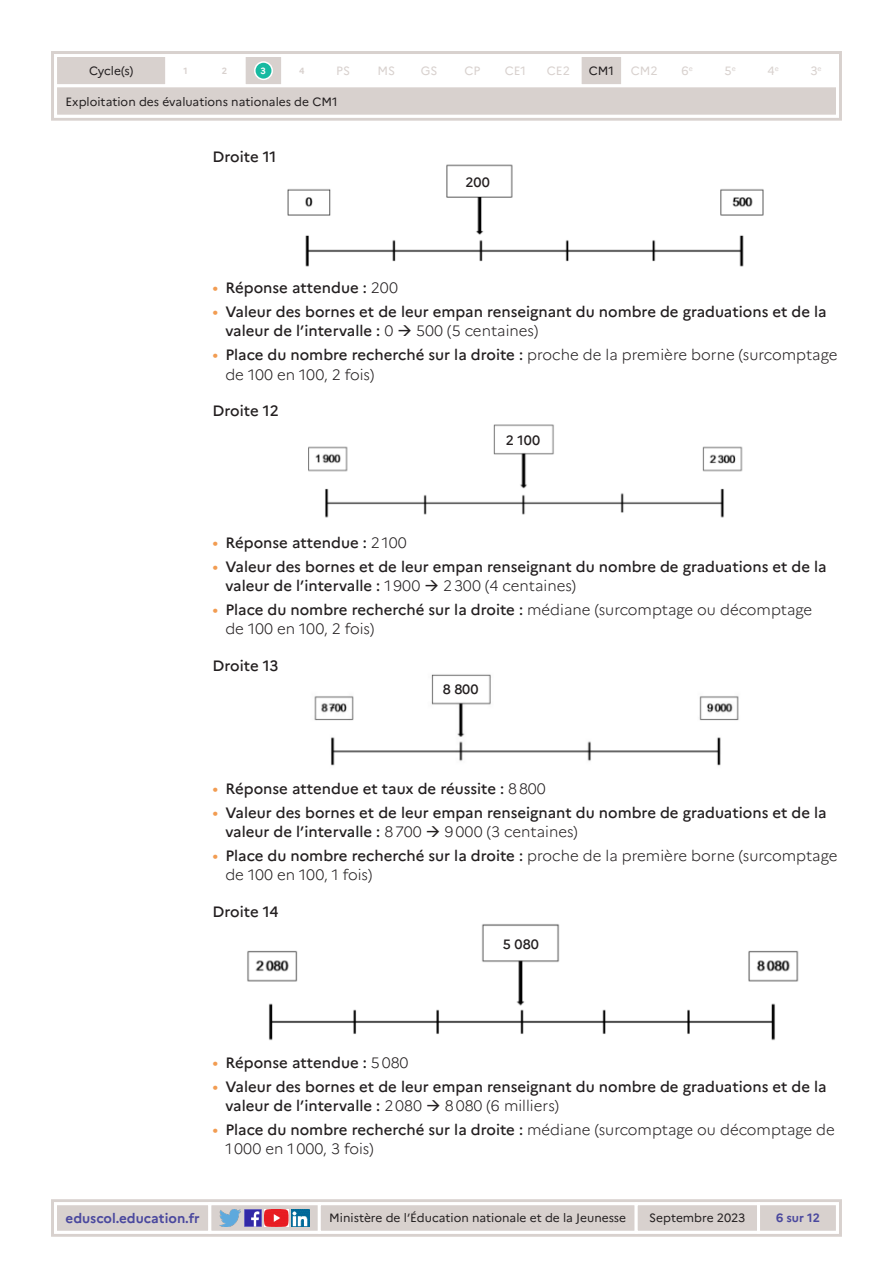
<style>
.page{position:relative;width:893px;height:1263px;background:#fff}
.page>*{position:absolute;margin:0;border:0;box-sizing:border-box;transform-origin:0 0}
.Texte_courant{font:500 15px/19.5px "Marianne";color:#231f20}
.t1{font:300 15px/19.5px "Marianne";color:#231f20}
.t2{font:700 13.5px "Marianne";color:#4a489e}
.Texte_courant-2{font:500 13.5px "Marianne";letter-spacing:.005em;color:#231f20}
.t3{font:12px "Marianne";color:#231f20}
.t4{font:12px "Marianne";color:#d8d1ce}
.t5{font:700 12px "Marianne";color:#4a489e}
.t6{font:700 9px "Marianne";color:#d8d1ce}
.t7{font:700 9px "Marianne";color:#fff}
.t8{font:7.05px "Marianne";color:#d8d1ce}
.s1{font-weight:400;font-size:16.5px;color:#f29c52}
.s2{font-weight:300}
.s3{font-weight:500}
</style>
<div class="page">
<div style="left:51px;top:1199px;width:791px;height:38px;border:3px solid #d8d1ce"></div>
<svg style="left:52px;top:1201px;width:788px;height:34px"></svg>
<div style="left:51px;top:51px;width:791px;height:70px;border:3px solid #d8d1ce"></div>
<svg style="left:53px;top:53px;width:787px;height:66px"></svg>
<img style="left:287px;top:164px;width:477px;height:103px">
<img style="left:308px;top:424px;width:435px;height:94px">
<img style="left:314px;top:674px;width:425px;height:92px">
<img style="left:247px;top:924px;width:552px;height:117px">
<p class="t3" style="left:89px;top:64px;width:46px">Cycle(s)</p>
<p class="t6" style="left:184px;top:65px;width:6px">1</p>
<p class="t4" style="left:336px;top:64px;width:15px">PS</p>
<p class="t4" style="left:377px;top:64px;width:19px">MS</p>
<p class="t4" style="left:421px;top:64px;width:18px">GS</p>
<p class="t4" style="left:464px;top:64px;width:17px">CP</p>
<p class="t4" style="left:505px;top:64px;width:23px">CE1</p>
<p class="t3" style="left:589px;top:64px;width:27px">CM1</p>
<p class="t4" style="left:725px;top:64px;width:9px">5</p>
<p class="t4" style="left:681px;top:64px;width:13px">6<sup>e</sup></p>
<p class="t4" style="left:810px;top:64px;width:13px">3<sup>e</sup></p>
<p class="t4" style="left:547px;top:64px;width:25px">CE2</p>
<p class="t8" style="left:775px;top:64px;width:6px">e</p>
<p class="t4" style="left:631px;top:64px;width:28px">CM2</p>
<p class="t8" style="left:732px;top:64px;width:6px">e</p>
<p class="t4" style="left:767px;top:64px;width:9px">4</p>
<p class="t6" style="left:222px;top:65px;width:7px">2</p>
<p class="t7" style="left:260px;top:65px;width:7px">3</p>
<p class="t6" style="left:299px;top:65px;width:7px">4</p>
<p class="t3" style="left:66px;top:94px;width:274px">Exploitation des évaluations nationales de CM1</p>
<p class="Texte_courant" style="left:213px;top:147px;width:65px">Droite 11</p>
<p class="Texte_courant-2" style="left:466px;top:174px;width:26px">200</p>
<p class="Texte_courant" style="left:213px;top:278px;width:187px"><span class="s1">•</span> Réponse attendue : <span class="s2">200</span></p>
<p class="Texte_courant" style="left:225px;top:302px;width:603px;text-indent:-13px"><span class="s1">•</span> Valeur des bornes et de leur empan renseignant du nombre de graduations et de la valeur de l’intervalle : <span class="s2">0</span> → <span class="s2">500 (5 centaines)</span></p>
<p class="t1" style="left:225px;top:345px;width:614px;text-indent:-13px"><span class="s1">•</span> <span class="s3">Place du nombre recherché sur la droite :</span> proche de la première borne (surcomptage de 100 en 100, 2 fois)</p>
<p class="Texte_courant" style="left:213px;top:401px;width:68px">Droite 12</p>
<p class="Texte_courant-2" style="left:506px;top:432px;width:36px">2 100</p>
<p class="Texte_courant" style="left:213px;top:533px;width:196px"><span class="s1">•</span> Réponse attendue : <span class="s2">2100</span></p>
<p class="Texte_courant" style="left:225px;top:556px;width:603px;text-indent:-13px"><span class="s1">•</span> Valeur des bornes et de leur empan renseignant du nombre de graduations et de la valeur de l’intervalle : <span class="s2">1900</span> → <span class="s2">2300 (4 centaines)</span></p>
<p class="t1" style="left:225px;top:600px;width:588px;text-indent:-13px"><span class="s1">•</span> <span class="s3">Place du nombre recherché sur la droite :</span> médiane (surcomptage ou décomptage de 100 en 100, 2 fois)</p>
<p class="Texte_courant" style="left:213px;top:656px;width:67px">Droite 13</p>
<p class="Texte_courant-2" style="left:443px;top:681px;width:37px">8 800</p>
<p class="Texte_courant" style="left:213px;top:779px;width:335px"><span class="s1">•</span> Réponse attendue et taux de réussite : <span class="s2">8800</span></p>
<p class="Texte_courant" style="left:225px;top:802px;width:603px;text-indent:-13px"><span class="s1">•</span> Valeur des bornes et de leur empan renseignant du nombre de graduations et de la valeur de l’intervalle : <span class="s2">8700</span> → <span class="s2">9000 (3 centaines)</span></p>
<p class="t1" style="left:225px;top:846px;width:614px;text-indent:-13px"><span class="s1">•</span> <span class="s3">Place du nombre recherché sur la droite :</span> proche de la première borne (surcomptage de 100 en 100, 1 fois)</p>
<p class="Texte_courant" style="left:213px;top:902px;width:67px">Droite 14</p>
<p class="Texte_courant-2" style="left:503px;top:936px;width:37px">5 080</p>
<p class="Texte_courant" style="left:213px;top:1053px;width:197px"><span class="s1">•</span> Réponse attendue : <span class="s2">5080</span></p>
<p class="Texte_courant" style="left:225px;top:1076px;width:603px;text-indent:-13px"><span class="s1">•</span> Valeur des bornes et de leur empan renseignant du nombre de graduations et de la valeur de l’intervalle : <span class="s2">2080</span> → <span class="s2">8080 (6 milliers)</span></p>
<p class="t1" style="left:225px;top:1120px;width:611px;text-indent:-13px"><span class="s1">•</span> <span class="s3">Place du nombre recherché sur la droite :</span> médiane (surcomptage ou décomptage de<br>1000 en 1000, 3 fois)</p>
<p class="t2" style="left:66px;top:1210px;width:136px">eduscol.education.fr</p>
<p class="t3" style="left:329px;top:1211px;width:298px">Ministère de l’Éducation nationale et de la Jeunesse</p>
<p class="t3" style="left:649px;top:1211px;width:98px">Septembre 2023</p>
<p class="t5" style="left:776px;top:1211px;width:45px">6 sur 12</p>
</div>
